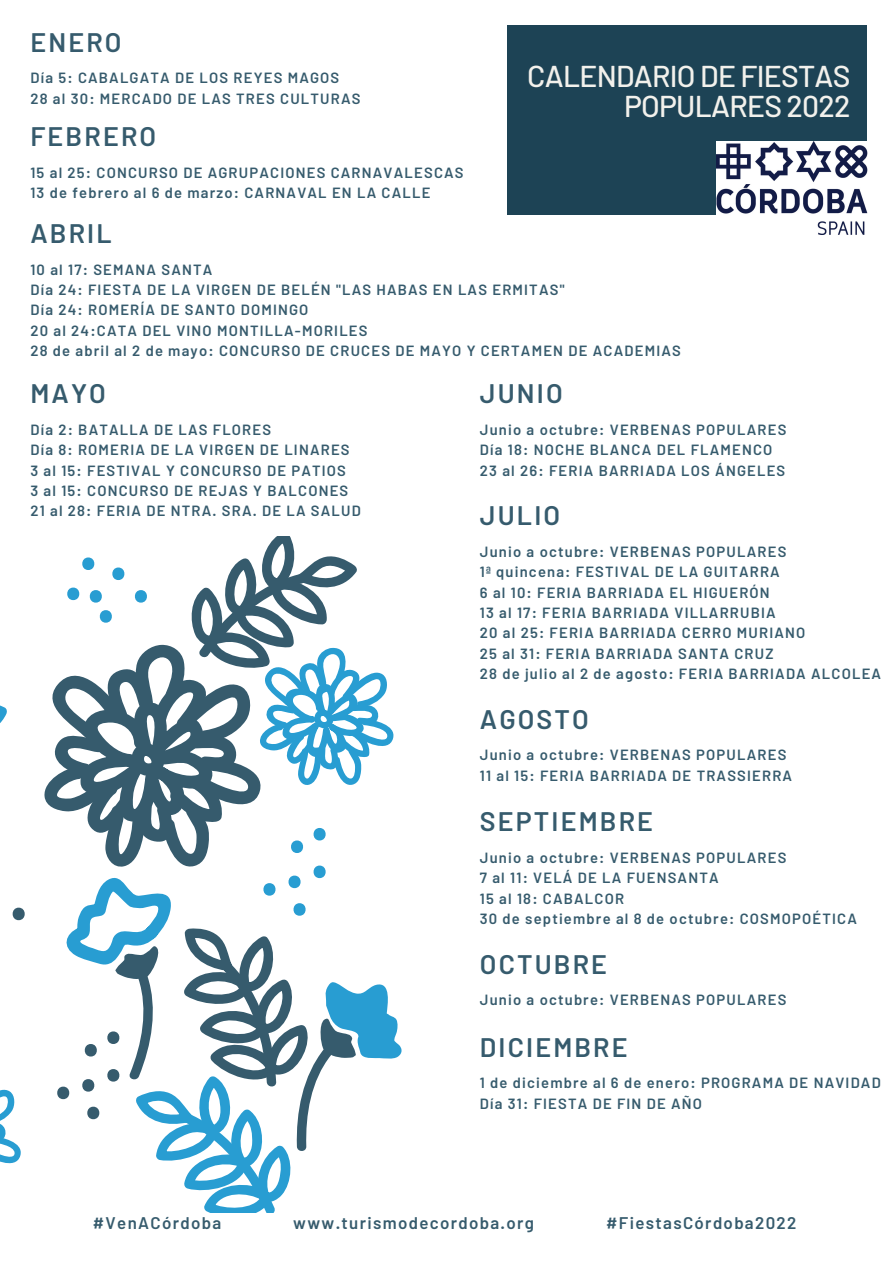
<style>
.page{position:relative;width:894px;height:1264px;background:#fff}
.page>*{position:absolute;margin:0;border:0;box-sizing:border-box;transform-origin:0 0}
.t1{font:500 30.15px/29.8px "Barlow";letter-spacing:-.025em;color:#f2f1ec;text-align:right}
.t2{font:600 26.7px "Barlow";letter-spacing:.08em;color:#365b6d}
.t3{font:600 16.8px "Barlow";letter-spacing:.08em;color:#365b6d}
.t4{font:600 14.7px "Barlow";letter-spacing:.08em;color:#365b6d}
</style>
<div class="page">
<svg style="left:12px;top:907px;width:13px;height:13px"></svg>
<svg style="left:0;top:1089px;width:21px;height:75px"></svg>
<svg style="left:0;top:705px;width:7px;height:18px"></svg>
<svg style="left:44px;top:536px;width:358px;height:676px"></svg>
<div style="left:507px;top:25px;width:359px;height:189px;background:#1d4355"></div>
<img style="left:716px;top:141px;width:150px;height:94px">
<p class="t2" style="left:30px;top:25px;width:93px">ENERO</p>
<p class="t4" style="left:30px;top:69px;width:310px">Día 5: CABALGATA DE LOS REYES MAGOS</p>
<p class="t4" style="left:30px;top:89px;width:331px">28 al 30: MERCADO DE LAS TRES CULTURAS</p>
<p class="t1" style="left:527px;top:60px;width:324px">CALENDARIO DE FIESTAS<br>POPULARES 2022</p>
<p class="t2" style="left:30px;top:119px;width:127px">FEBRERO</p>
<p class="t4" style="left:30px;top:163px;width:434px">15 al 25: CONCURSO DE AGRUPACIONES CARNAVALESCAS</p>
<p class="t4" style="left:30px;top:183px;width:401px">13 de febrero al 6 de marzo: CARNAVAL EN LA CALLE</p>
<p class="t2" style="left:30px;top:216px;width:83px">ABRIL</p>
<p class="t4" style="left:30px;top:260px;width:183px">10 al 17: SEMANA SANTA</p>
<p class="t4" style="left:30px;top:280px;width:535px">Día 24: FIESTA DE LA VIRGEN DE BELÉN "LAS HABAS EN LAS ERMITAS"</p>
<p class="t4" style="left:30px;top:300px;width:279px">Día 24: ROMERÍA DE SANTO DOMINGO</p>
<p class="t4" style="left:30px;top:321px;width:338px">20 al 24:CATA DEL VINO MONTILLA-MORILES</p>
<p class="t4" style="left:30px;top:341px;width:651px">28 de abril al 2 de mayo: CONCURSO DE CRUCES DE MAYO Y CERTAMEN DE ACADEMIAS</p>
<p class="t2" style="left:30px;top:376px;width:77px">MAYO</p>
<p class="t4" style="left:30px;top:420px;width:242px">Día 2: BATALLA DE LAS FLORES</p>
<p class="t4" style="left:30px;top:440px;width:320px">Día 8: ROMERIA DE LA VIRGEN DE LINARES</p>
<p class="t4" style="left:30px;top:461px;width:317px">3 al 15: FESTIVAL Y CONCURSO DE PATIOS</p>
<p class="t4" style="left:30px;top:481px;width:319px">3 al 15: CONCURSO DE REJAS Y BALCONES</p>
<p class="t4" style="left:30px;top:501px;width:332px">21 al 28: FERIA DE NTRA. SRA. DE LA SALUD</p>
<p class="t2" style="left:480px;top:376px;width:84px">JUNIO</p>
<p class="t4" style="left:480px;top:420px;width:308px">Junio a octubre: VERBENAS POPULARES</p>
<p class="t4" style="left:480px;top:440px;width:294px">Día 18: NOCHE BLANCA DEL FLAMENCO</p>
<p class="t4" style="left:480px;top:461px;width:307px">23 al 26: FERIA BARRIADA LOS ÁNGELES</p>
<p class="t2" style="left:480px;top:499px;width:82px">JULIO</p>
<p class="t4" style="left:480px;top:542px;width:308px">Junio a octubre: VERBENAS POPULARES</p>
<p class="t4" style="left:480px;top:562px;width:301px">1ª quincena: FESTIVAL DE LA GUITARRA</p>
<p class="t4" style="left:480px;top:583px;width:291px">6 al 10: FERIA BARRIADA EL HIGUERÓN</p>
<p class="t4" style="left:480px;top:603px;width:297px">13 al 17: FERIA BARRIADA VILLARRUBIA</p>
<p class="t4" style="left:480px;top:623px;width:327px">20 al 25: FERIA BARRIADA CERRO MURIANO</p>
<p class="t4" style="left:480px;top:644px;width:295px">25 al 31: FERIA BARRIADA SANTA CRUZ</p>
<p class="t4" style="left:480px;top:664px;width:402px">28 de julio al 2 de agosto: FERIA BARRIADA ALCOLEA</p>
<p class="t2" style="left:480px;top:702px;width:110px">AGOSTO</p>
<p class="t4" style="left:480px;top:745px;width:308px">Junio a octubre: VERBENAS POPULARES</p>
<p class="t4" style="left:480px;top:766px;width:314px">11 al 15: FERIA BARRIADA DE TRASSIERRA</p>
<p class="t2" style="left:480px;top:804px;width:175px">SEPTIEMBRE</p>
<p class="t4" style="left:480px;top:848px;width:308px">Junio a octubre: VERBENAS POPULARES</p>
<p class="t4" style="left:480px;top:868px;width:240px">7 al 11: VELÁ DE LA FUENSANTA</p>
<p class="t4" style="left:480px;top:888px;width:146px">15 al 18: CABALCOR</p>
<p class="t4" style="left:480px;top:909px;width:378px">30 de septiembre al 8 de octubre: COSMOPOÉTICA</p>
<p class="t2" style="left:480px;top:946px;width:129px">OCTUBRE</p>
<p class="t4" style="left:480px;top:990px;width:308px">Junio a octubre: VERBENAS POPULARES</p>
<p class="t2" style="left:480px;top:1029px;width:149px">DICIEMBRE</p>
<p class="t4" style="left:480px;top:1073px;width:402px">1 de diciembre al 6 de enero: PROGRAMA DE NAVIDAD</p>
<p class="t4" style="left:480px;top:1093px;width:223px">Día 31: FIESTA DE FIN DE AÑO</p>
<p class="t3" style="left:93px;top:1211px;width:130px">#VenACórdoba</p>
<p class="t3" style="left:293px;top:1211px;width:242px">www.turismodecordoba.org</p>
<p class="t3" style="left:606px;top:1211px;width:192px">#FiestasCórdoba2022</p>
</div>
